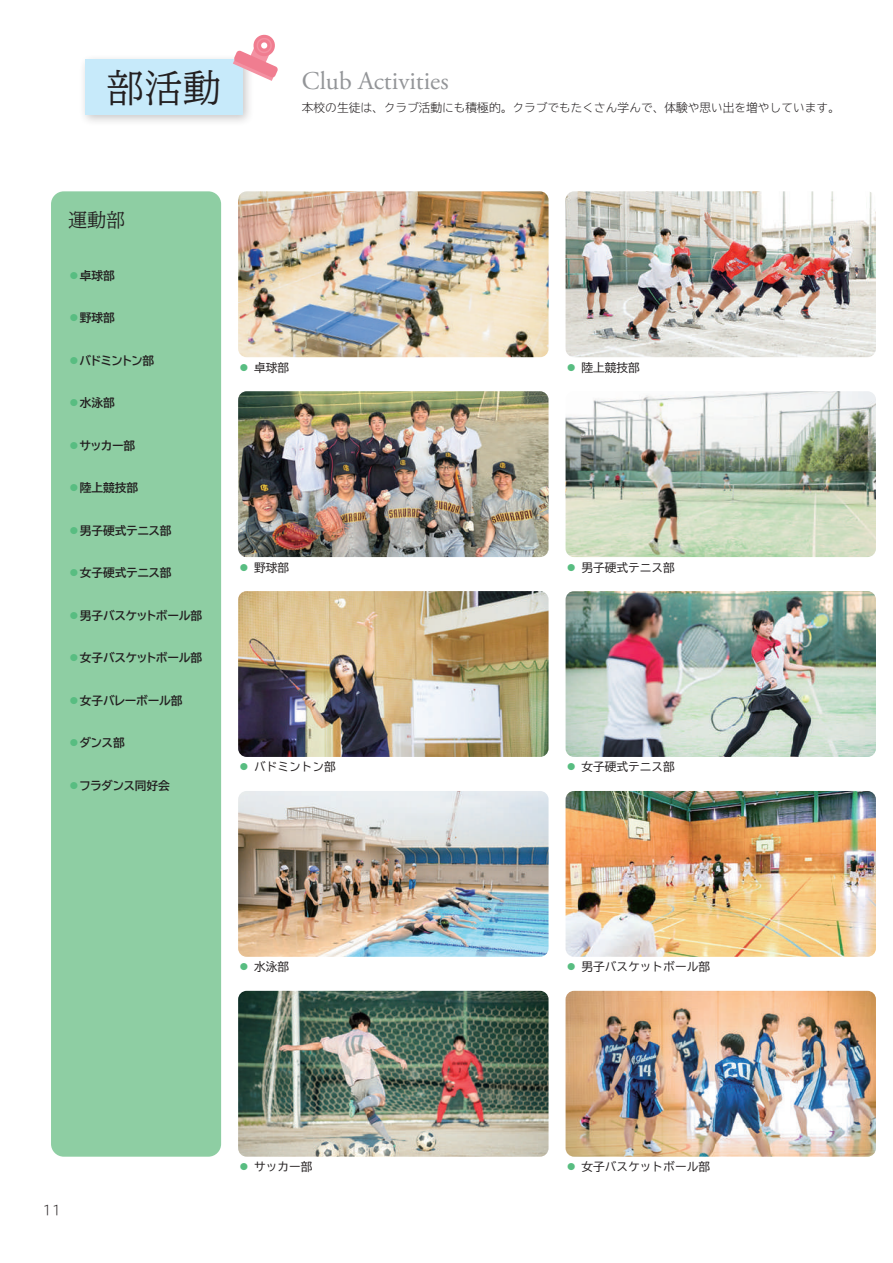
<style>
.page{position:relative;width:893px;height:1263px;background:#fff}
.page>*{position:absolute;margin:0;border:0;box-sizing:border-box;transform-origin:0 0}
.t1{font:500 38.25px "TBUD Min Std";color:#231f20}
.t2{font:25.5px "Adobe Garamond Pro";color:#939598}
.t3{font:500 19.2px "TBUD Min Std";color:#231f20}
.t4{font:300 12.75px "TBUD Go Std Super";color:#231f20}
.t5{font:700 11.7px "TBUD Go Std";letter-spacing:-.02em;color:#231f20}
.t6{font:11.7px "TBUD Go Std";color:#231f20}
.t7{font:300 11.7px "TBUD Go Std Super";color:#231f20}
.t8{font:700 11.7px "TBUD Go Std";letter-spacing:-.04em;color:#231f20}
.t9{font:700 11.7px "TBUD Go Std";letter-spacing:-.11em;color:#231f20}
.s1{font-family:"UD Shin Go NT Pr 6 N";font-weight:400;color:#58bd81}
.s2{font-family:"UD Shin Go NT Pr 6 N";color:#58bd81}
</style>
<div class="page">
<img style="left:566px;top:791px;width:310px;height:166px">
<img style="left:566px;top:991px;width:310px;height:166px">
<img style="left:238px;top:991px;width:311px;height:166px">
<img style="left:566px;top:191px;width:310px;height:166px">
<img style="left:566px;top:391px;width:310px;height:166px">
<img style="left:566px;top:591px;width:310px;height:166px">
<img style="left:238px;top:191px;width:311px;height:166px">
<img style="left:238px;top:391px;width:311px;height:166px">
<img style="left:238px;top:591px;width:311px;height:166px">
<img style="left:238px;top:791px;width:311px;height:166px">
<div style="left:51px;top:191px;width:170px;height:966px;background:#8ecea3;border-radius:13px"></div>
<div style="left:79px;top:54px;width:176px;height:73px;background:#231f20;opacity:.25"></div>
<div style="left:85px;top:60px;width:157px;height:55px;background:#c7eafa"></div>
<svg style="left:233px;top:34px;width:45px;height:47px"></svg>
<h1 class="t1" style="left:106px;top:57px;width:116px">部活動</h1>
<h2 class="t2" style="left:302px;top:66px;width:148px">Club Activities</h2>
<p class="t7" style="left:302px;top:98px;width:539px">本校の生徒は、クラブ活動にも積極的。クラブでもたくさん学んで、体験や思い出を増やしています。</p>
<h3 class="t3" style="left:68px;top:204px;width:59px">運動部</h3>
<p class="t5" style="left:68px;top:266px;width:48px"><span class="s1">⃝</span>卓球部</p>
<p class="t5" style="left:68px;top:308px;width:48px"><span class="s1">⃝</span>野球部</p>
<p class="t9" style="left:68px;top:351px;width:88px"><span class="s1">⃝</span>バドミントン部</p>
<p class="t5" style="left:68px;top:393px;width:48px"><span class="s1">⃝</span>水泳部</p>
<p class="t5" style="left:68px;top:436px;width:69px"><span class="s1">⃝</span>サッカー部</p>
<p class="t5" style="left:68px;top:478px;width:72px"><span class="s1">⃝</span>陸上競技部</p>
<p class="t5" style="left:68px;top:521px;width:105px"><span class="s1">⃝</span>男子硬式テニス部</p>
<p class="t5" style="left:68px;top:563px;width:105px"><span class="s1">⃝</span>女子硬式テニス部</p>
<p class="t5" style="left:68px;top:606px;width:136px"><span class="s1">⃝</span>男子バスケットボール部</p>
<p class="t5" style="left:68px;top:648px;width:136px"><span class="s1">⃝</span>女子バスケットボール部</p>
<p class="t5" style="left:68px;top:691px;width:116px"><span class="s1">⃝</span>女子バレーボール部</p>
<p class="t5" style="left:68px;top:733px;width:58px"><span class="s1">⃝</span>ダンス部</p>
<p class="t8" style="left:68px;top:776px;width:103px"><span class="s1">⃝</span>フラダンス同好会</p>
<p class="t6" style="left:238px;top:358px;width:52px"><span class="s2">⃝</span> 卓球部</p>
<p class="t6" style="left:238px;top:558px;width:52px"><span class="s2">⃝</span> 野球部</p>
<p class="t6" style="left:238px;top:757px;width:99px"><span class="s2">⃝</span> バドミントン部</p>
<p class="t6" style="left:238px;top:957px;width:52px"><span class="s2">⃝</span> 水泳部</p>
<p class="t6" style="left:566px;top:358px;width:76px"><span class="s2">⃝</span> 陸上競技部</p>
<p class="t6" style="left:566px;top:558px;width:111px"><span class="s2">⃝</span> 男子硬式テニス部</p>
<p class="t6" style="left:566px;top:757px;width:111px"><span class="s2">⃝</span> 女子硬式テニス部</p>
<p class="t6" style="left:566px;top:957px;width:146px"><span class="s2">⃝</span> 男子バスケットボール部</p>
<p class="t4" style="left:43px;top:1199px;width:20px">11</p>
<p class="t6" style="left:238px;top:1157px;width:76px"><span class="s2">⃝</span> サッカー部</p>
<p class="t6" style="left:566px;top:1157px;width:146px"><span class="s2">⃝</span> 女子バスケットボール部</p>
</div>
